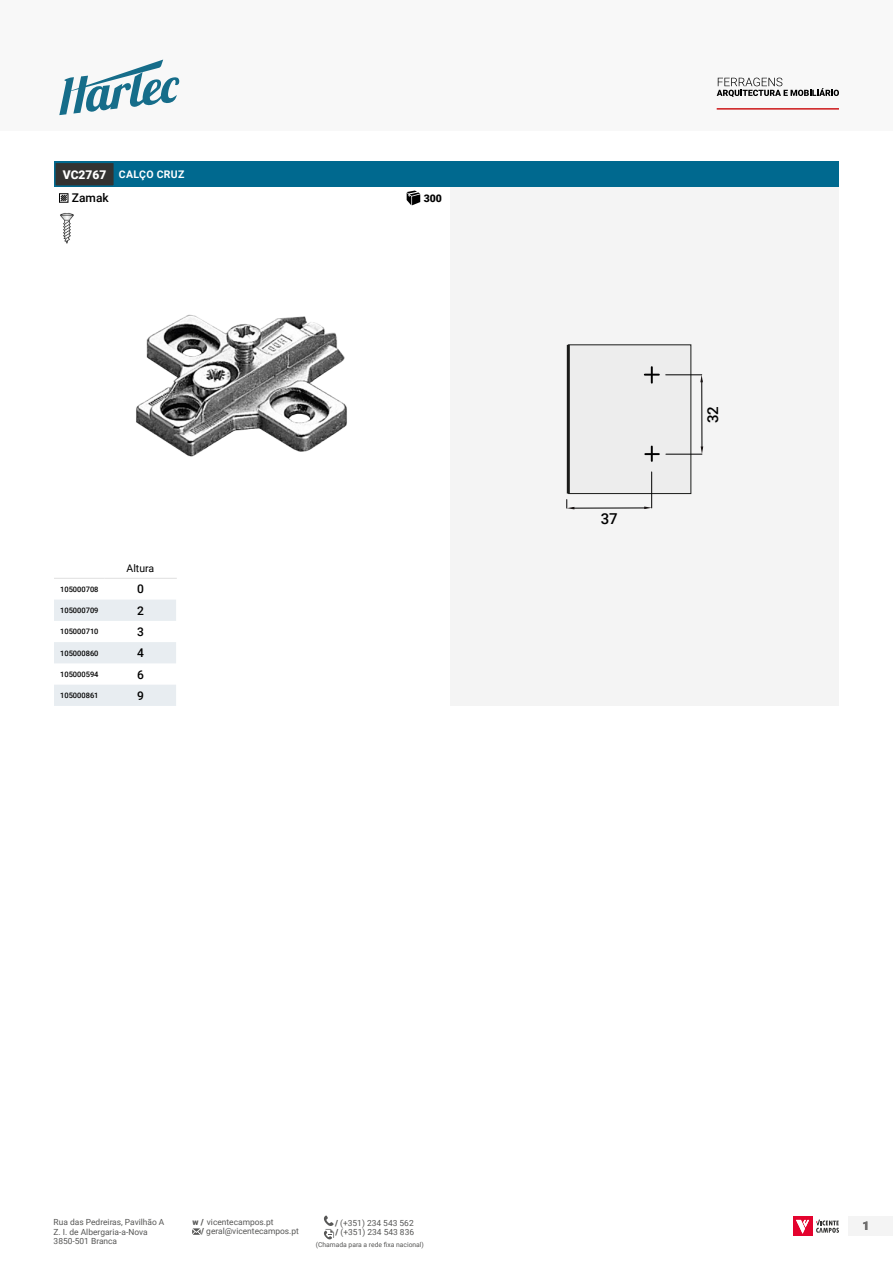
<style>
.page{position:relative;width:893px;height:1263px;background:#fff}
.page>*{position:absolute;margin:0;border:0;box-sizing:border-box;transform-origin:0 0}
.t1{font:500 15px "Roboto";color:#000}
.t2{font:500 12px "Roboto";color:#000}
.t3{font:900 12px "Roboto";color:#575756}
.t4{font:700 10.5px "Roboto";letter-spacing:.035em;color:#fff}
.t5{font:10.5px "Roboto";color:#000}
.t6{font:900 10.5px "Roboto";color:#000}
.t7{font:8.4px/9.6px "Roboto";color:#575756}
.t8{font:500 7.5px "Roboto";color:#000}
.t9{font:6.75px "Roboto";color:#575756}
.s1{font-weight:900;font-size:12px}
.s2{font-weight:900}
</style>
<div class="page">
<div style="left:0;top:0;width:893px;height:131px;background:#f8f8f8"></div>
<svg style="left:59px;top:60px;width:120px;height:55px"></svg>
<div style="left:849px;top:1216px;width:44px;height:20px;background:#f4f4f4"></div>
<svg style="left:717px;top:78px;width:122px;height:19px"></svg>
<hr style="left:717px;top:108px;width:122px;height:2px;background:#cd1719">
<div style="left:793px;top:1216px;width:19px;height:20px;background:#e4032e"></div>
<svg style="left:796px;top:1220px;width:13px;height:14px"></svg>
<svg style="left:816px;top:1219px;width:23px;height:14px"></svg>
<svg style="left:192px;top:1228px;width:9px;height:7px"></svg>
<svg style="left:324px;top:1215px;width:10px;height:24px"></svg>
<img style="left:136px;top:314px;width:211px;height:143px">
<img style="left:60px;top:212px;width:14px;height:32px">
<div style="left:54px;top:162px;width:785px;height:25px;background:#00698f"></div>
<div style="left:54px;top:162px;width:61px;height:25px;background:#333332;border:2px solid #00698f"></div>
<svg style="left:407px;top:191px;width:13px;height:14px"></svg>
<svg style="left:59px;top:193px;width:10px;height:10px"></svg>
<svg style="left:54px;top:600px;width:122px;height:106px"></svg>
<hr style="left:54px;top:578px;width:51px;height:1px;background:#e3e3e3">
<hr style="left:105px;top:578px;width:72px;height:1px;background:#e3e3e3">
<div style="left:451px;top:187px;width:388px;height:519px;background:#f4f4f4"></div>
<div style="left:568px;top:345px;width:123px;height:149px;background:#ededed"></div>
<div style="left:568px;top:344px;width:123px;height:150px;border:1px solid #1a1b19"></div>
<hr style="left:567px;top:345px;width:3px;height:149px;background:#1a1b19">
<svg style="left:645px;top:367px;width:14px;height:16px"></svg>
<svg style="left:645px;top:446px;width:14px;height:15px"></svg>
<hr style="left:572px;top:508px;width:74px;height:1px;background:#000">
<hr style="left:651px;top:472px;width:1px;height:36px;background:#000">
<svg style="left:644px;top:506px;width:8px;height:3px"></svg>
<svg style="left:566px;top:500px;width:8px;height:9px"></svg>
<hr style="left:701px;top:380px;width:1px;height:69px;background:#000">
<hr style="left:666px;top:454px;width:36px;height:1px;background:#000">
<hr style="left:666px;top:374px;width:36px;height:1px;background:#000">
<svg style="left:700px;top:375px;width:3px;height:7px"></svg>
<svg style="left:701px;top:446px;width:2px;height:8px"></svg>
<p class="t4" style="left:63px;top:167px;width:123px"><span class="s1">VC2767</span> CALÇO CRUZ</p>
<h2 class="t2" style="left:72px;top:190px;width:38px">Zamak</h2>
<p class="t6" style="left:424px;top:191px;width:20px">300</p>
<p class="t5" style="left:127px;top:560px;width:29px">Altura</p>
<p class="t8" style="left:60px;top:584px;width:40px">105000708</p>
<h2 class="t2" style="left:137px;top:581px;width:8px">0</h2>
<p class="t8" style="left:60px;top:605px;width:40px">105000709</p>
<h2 class="t2" style="left:137px;top:602px;width:8px">2</h2>
<p class="t8" style="left:60px;top:626px;width:40px">105000710</p>
<h2 class="t2" style="left:137px;top:623px;width:8px">3</h2>
<p class="t8" style="left:60px;top:648px;width:40px">105000860</p>
<h2 class="t2" style="left:137px;top:645px;width:8px">4</h2>
<p class="t8" style="left:60px;top:669px;width:40px">105000594</p>
<h2 class="t2" style="left:137px;top:666px;width:8px">6</h2>
<p class="t8" style="left:60px;top:690px;width:40px">105000861</p>
<h2 class="t2" style="left:137px;top:687px;width:8px">9</h2>
<h1 class="t1" style="left:601px;top:508px;width:19px">37</h1>
<h1 class="t1" style="left:702px;top:423px;width:19px;rotate:-90deg">32</h1>
<p class="t7" style="left:54px;top:1217px;width:112px">Rua das Pedreiras, Pavilhão A</p>
<p class="t7" style="left:335px;top:1217px;width:80px"><span class="s2">/</span> (+351) 234 543 562</p>
<p class="t7" style="left:54px;top:1226px;width:96px">Z. I. de Albergaria-a-Nova<br>3850-501 Branca</p>
<p class="t7" style="left:201px;top:1217px;width:99px;line-height:9.1px;text-indent:-9px"><span class="s2">w /</span> vicentecampos.pt<br><span class="s2">/</span> geral@vicentecampos.pt</p>
<p class="t7" style="left:336px;top:1227px;width:80px"><span class="s2">/</span> (+351) 234 543 836</p>
<p class="t9" style="left:316px;top:1240px;width:110px">(Chamada para a rede fixa nacional)</p>
<h2 class="t3" style="left:862px;top:1217px;width:8px">1</h2>
</div>
